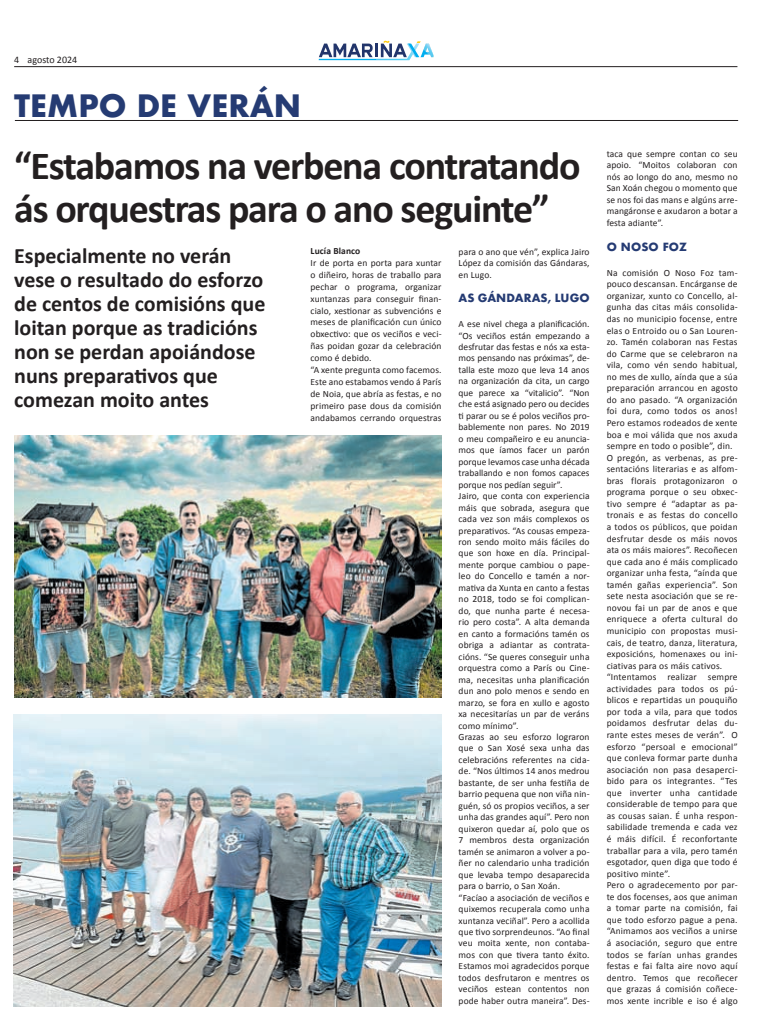
<style>
.page{position:relative;width:780px;height:1035px;background:#fff}
.page>*{position:absolute;margin:0;border:0;box-sizing:border-box;transform-origin:0 0}
.t1{font:700 40px/42px "Calibri";letter-spacing:-.03em;color:#231f20}
.t2{font:700 30px "Futura";color:#253b73}
.t3{font:700 22px/24px "Calibri";color:#231f20}
.t4{font:700 11px "Futura";letter-spacing:.01em;color:#253b73}
.t5{font:10px "Calibri";color:#231f20}
.t6{font:9.5px/11.6px "Calibri";letter-spacing:.01em;color:#231f20}
.t7{font:700 9.5px "Calibri";letter-spacing:.01em;color:#231f20}
</style>
<div class="page">
<hr style="left:14px;top:66px;width:723px;height:1px;background:#231f20">
<svg style="left:319px;top:41px;width:114px;height:19px"></svg>
<hr style="left:15px;top:120px;width:723px;height:1px;background:#231f20">
<img style="left:14px;top:435px;width:427px;height:262px">
<img style="left:14px;top:714px;width:427px;height:292px">
<p class="t5" style="left:14px;top:54px;width:65px">4 agosto 2024</p>
<h2 class="t2" style="left:14px;top:84px;width:288px">TEMPO DE VERÁN</h2>
<h1 class="t1" style="left:14px;top:143px;width:568px">“Estabamos na verbena contratando ás orquestras para o ano seguinte”</h1>
<h3 class="t3" style="left:14px;top:243px;width:253px">Especialmente no verán vese o resultado do esforzo de centos de comisións que loitan porque as tradicións non se perdan apoiándose nuns preparativos que comezan moito antes</h3>
<p class="t7" style="left:310px;top:245px;width:51px">Lucía Blanco</p>
<p class="t6" style="left:310px;top:256px;width:132px;line-height:11.9px">Ir de porta en porta para xuntar o diñeiro, horas de traballo para pechar o programa, organizar xuntanzas para conseguir finan&shy;cialo, xestionar as subvencións e meses de planificación cun único obxectivo: que os veciños e veci&shy;ñas poidan gozar da celebración como é debido.<br>“A xente pregunta como facemos.<br>Este ano estabamos vendo á París de Noia, que abría as festas, e no primeiro pase dous da comisión andabamos cerrando orquestras</p>
<p class="t6" style="left:458px;top:245px;width:132px;text-align:justify">para o ano que vén”, explica Jairo López da comisión das Gándaras, en Lugo.</p>
<p class="t4" style="left:458px;top:290px;width:132px">AS GÁNDARAS, LUGO</p>
<p class="t6" style="left:458px;top:318px;width:132px">A ese nivel chega a planificación. “Os veciños están empezando a desfrutar das festas e nós xa esta&shy;mos pensando nas próximas”, de&shy;talla este mozo que leva 14 anos na organización da cita, un cargo que parece xa “vitalicio”. “Non che está asignado pero ou decides ti parar ou se é polos veciños pro&shy;bablemente non pares. No 2019 o meu compañeiro e eu anuncia&shy;mos que íamos facer un parón porque levamos case unha década traballando e non fomos capaces porque nos pedían seguir”.<br>Jairo, que conta con experiencia máis que sobrada, asegura que cada vez son máis complexos os preparativos. “As cousas empeza&shy;ron sendo moito máis fáciles do que son hoxe en día. Principal&shy;mente porque cambiou o pape&shy;leo do Concello e tamén a nor&shy;mativa da Xunta en canto a festas no 2018, todo se foi complican&shy;do, que nunha parte é necesa&shy;rio pero costa”. A alta demanda en canto a formacións tamén os obriga a adiantar as contrata&shy;cións. “Se queres conseguir unha orquestra como a París ou Cine&shy;ma, necesitas unha planificación dun ano polo menos e sendo en marzo, se fora en xullo e agosto xa necesitarías un par de veráns como mínimo”.<br>Grazas ao seu esforzo lograron que o San Xosé sexa unha das celebracións referentes na cida&shy;de. “Nos últimos 14 anos medrou bastante, de ser unha festiña de barrio pequena que non viña nin&shy;guén, só os propios veciños, a ser unha das grandes aquí”. Pero non quixeron quedar aí, polo que os<br>7 membros desta organización tamén se animaron a volver a po&shy;ñer no calendario unha tradición que levaba tempo desaparecida para o barrio, o San Xoán. “Facíao a asociación de veciños e quixemos recuperala como unha xuntanza veciñal”. Pero a acollida que tivo sorprendeunos. “Ao final veu moita xente, non contaba&shy;mos con que tivera tanto éxito.<br>Estamos moi agradecidos porque todos desfrutaron e mentres os veciños estean contentos non pode haber outra maneira”. Des-</p>
<p class="t6" style="left:606px;top:147px;width:132px;text-align:justify">taca que sempre contan co seu apoio. “Moitos colaboran con nós ao longo do ano, mesmo no San Xoán chegou o momento que se nos foi das mans e algúns arre&shy;mangáronse e axudaron a botar a festa adiante”.</p>
<p class="t4" style="left:606px;top:239px;width:82px">O NOSO FOZ</p>
<p class="t6" style="left:606px;top:266px;width:132px">Na comisión O Noso Foz tam&shy;pouco descansan. Encárganse de organizar, xunto co Concello, al&shy;gunha das citas máis consolida&shy;das no municipio focense, entre elas o Entroido ou o San Louren&shy;zo. Tamén colaboran nas Festas do Carme que se celebraron na vila, como vén sendo habitual, no mes de xullo, aínda que a súa preparación arrancou en agosto do ano pasado. “A organización foi dura, como todos os anos!<br>Pero estamos rodeados de xente boa e moi válida que nos axuda sempre en todo o posible”, din.<br>O pregón, as verbenas, as pre&shy;sentacións literarias e as alfom&shy;bras florais protagonizaron o programa porque o seu obxec&shy;tivo sempre é “adaptar as pa&shy;tronais e as festas do concello a todos os públicos, que poidan desfrutar desde os máis novos ata os máis maiores”. Recoñecen que cada ano é máis complicado organizar unha festa, “aínda que tamén gañas experiencia”. Son sete nesta asociación que se re&shy;novou fai un par de anos e que enriquece a oferta cultural do municipio con propostas musi&shy;cais, de teatro, danza, literatura, exposicións, homenaxes ou ini&shy;ciativas para os máis cativos. “Intentamos realizar sempre actividades para todos os pú&shy;blicos e repartidas un pouquiño por toda a vila, para que todos poidamos desfrutar delas du&shy;rante estes meses de verán”. O esforzo “persoal e emocional” que conleva formar parte dunha asociación non pasa desaperci&shy;bido para os integrantes. “Tes que inverter unha cantidade considerable de tempo para que as cousas saian. É unha respon&shy;sabilidade tremenda e cada vez é máis difícil. É reconfortante traballar para a vila, pero tamén esgotador, quen diga que todo é positivo minte”.<br>Pero o agradecemento por par&shy;te dos focenses, aos que animan a tomar parte na comisión, fai que todo esforzo pague a pena. “Animamos aos veciños a unirse á asociación, seguro que entre todos se farían unhas grandes festas e fai falta aire novo aquí dentro. Temos que recoñecer que grazas á comisión coñece&shy;mos xente incrible e iso é algo</p>
</div>
